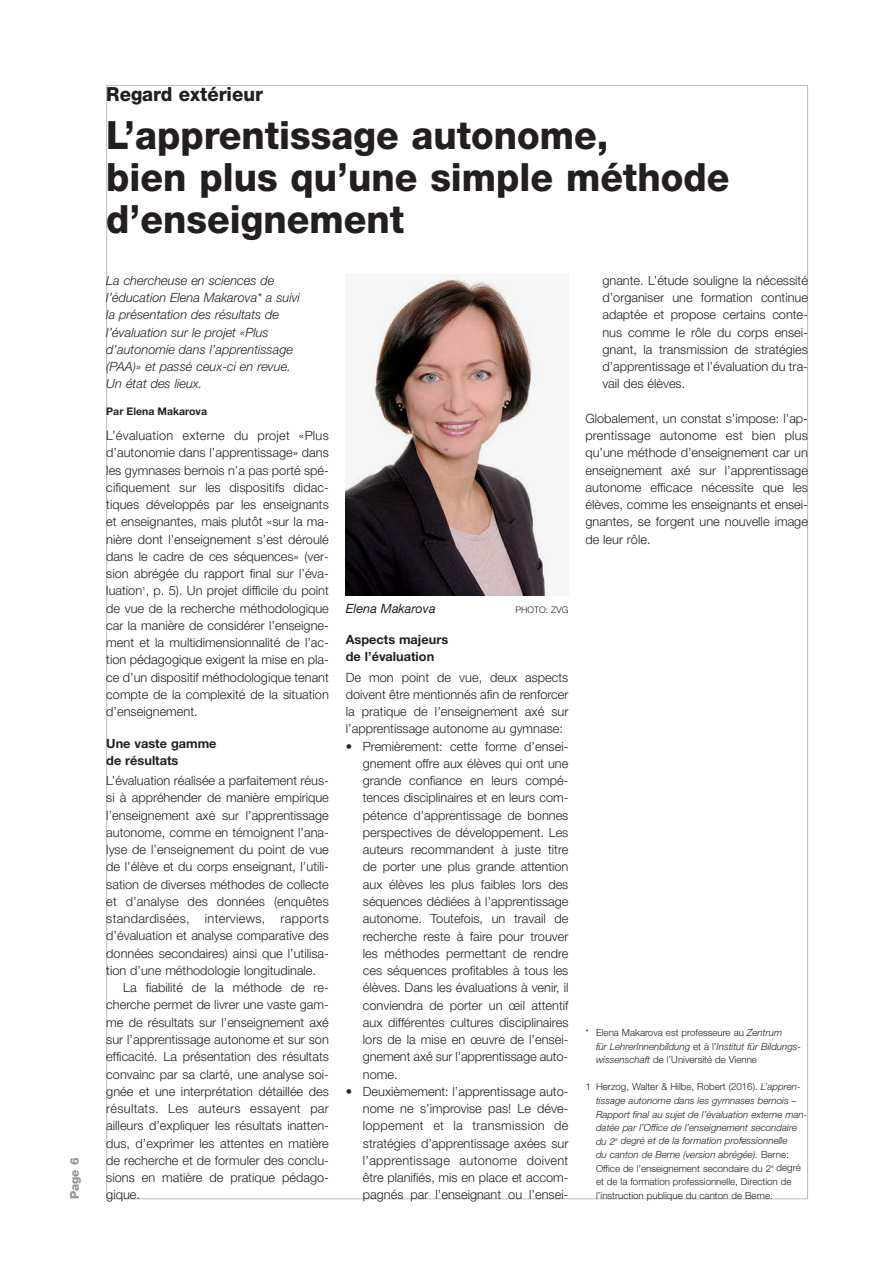
<style>
.page{position:relative;width:893px;height:1263px;background:#fff}
.page>*{position:absolute;margin:0;border:0;box-sizing:border-box;transform-origin:0 0}
.t1{font:800 39px/42px "Helvetica Neue";color:#231f20;scale:.95 1}
.t2{font:800 19.5px "Helvetica Neue";color:#231f20;scale:.95 1}
.t3{font:300 12.75px/17.2px "Helvetica Neue";color:#231f20;text-align:justify}
.t4{font:italic 300 12.75px/17.2px "Helvetica Neue";color:#231f20}
.t5{font:700 12.75px/17.2px "Helvetica Neue";color:#231f20}
.t6{font:italic 12.75px "Helvetica Neue";color:#231f20}
.t7{font:800 12px "Helvetica Neue";color:#939598}
.t8{font:700 10.5px "Helvetica Neue";color:#231f20}
.t9{font:italic 300 9.75px/13.5px "Helvetica Neue";color:#231f20}
.t10{font:300 9.75px "Helvetica Neue";color:#231f20}
.t11{font:300 9px "Helvetica Neue";color:#231f20}
.s1{font-style:normal}
</style>
<div class="page">
<img style="left:346px;top:275px;width:207px;height:320px">
<p class="t7" style="left:70px;top:1199px;width:43px;rotate:-90deg">Page 6</p>
<h2 class="t2" style="left:106px;top:87px;width:166px">Regard extérieur</h2>
<h1 class="t1" style="left:106px;top:117px;width:657px">L’apprentissage autonome,<br>bien plus qu’une simple méthode d’enseignement</h1>
<p class="t4" style="left:106px;top:273px;width:195px">La chercheuse en sciences de l’éducation Elena Makarova* a suivi la présentation des résultats de l’évaluation sur le projet «Plus d’autonomie dans l’apprentissage (PAA)» et passé ceux-ci en revue.<br>Un état des lieux.</p>
<p class="t8" style="left:106px;top:407px;width:102px">Par Elena Makarova</p>
<p class="t3" style="left:106px;top:428px;width:224px">L’évaluation externe du projet «Plus d’autonomie dans l’apprentissage» dans les gymnases bernois n’a pas porté spé&shy;cifiquement sur les dispositifs didac&shy;tiques développés par les enseignants et enseignantes, mais plutôt «sur la ma&shy;nière dont l’enseignement s’est déroulé dans le cadre de ces séquences» (ver&shy;sion abrégée du rapport final sur l’éva&shy;luation<sup>1</sup>, p. 5). Un projet difficile du point de vue de la recherche méthodologique car la manière de considérer l’enseigne&shy;ment et la multidimensionnalité de l’ac&shy;tion pédagogique exigent la mise en pla&shy;ce d’un dispositif méthodologique tenant compte de la complexité de la situation d’enseignement.</p>
<p class="t5" style="left:106px;top:736px;width:112px">Une vaste gamme de résultats</p>
<p class="t3" style="left:106px;top:773px;width:224px">L’évaluation réalisée a parfaitement réus&shy;si à appréhender de manière empirique l’enseignement axé sur l’apprentissage autonome, comme en témoignent l’ana&shy;lyse de l’enseignement du point de vue de l’élève et du corps enseignant, l’utili&shy;sation de diverses méthodes de collecte et d’analyse des données (enquêtes standardisées, interviews, rapports d’évaluation et analyse comparative des données secondaires) ainsi que l’utilisa&shy;tion d’une méthodologie longitudinale.</p>
<p class="t3" style="left:106px;top:980px;width:224px;text-indent:17px">La fiabilité de la méthode de re&shy;cherche permet de livrer une vaste gam&shy;me de résultats sur l’enseignement axé sur l’apprentissage autonome et sur son efficacité. La présentation des résultats convainc par sa clarté, une analyse soi&shy;gnée et une interprétation détaillée des résultats. Les auteurs essayent par ailleurs d’expliquer les résultats inatten&shy;dus, d’exprimer les attentes en matière de recherche et de formuler des conclu&shy;sions en matière de pratique pédago&shy;gique.</p>
<p class="t6" style="left:346px;top:603px;width:91px">Elena Makarova</p>
<p class="t11" style="left:516px;top:606px;width:54px">PHOTO: ZVG</p>
<p class="t5" style="left:346px;top:632px;width:104px">Aspects majeurs de l’évaluation</p>
<p class="t3" style="left:346px;top:670px;width:224px">De mon point de vue, deux aspects doivent être mentionnés afin de renforcer la pratique de l’enseignement axé sur l’apprentissage autonome au gymnase:</p>
<p class="t3" style="left:363px;top:739px;width:207px;text-indent:-17px">• Premièrement: cette forme d’ensei&shy;gnement offre aux élèves qui ont une grande confiance en leurs compé&shy;tences disciplinaires et en leurs com&shy;pétence d’apprentissage de bonnes perspectives de développement. Les auteurs recommandent à juste titre de porter une plus grande attention aux élèves les plus faibles lors des séquences dédiées à l’apprentissage autonome. Toutefois, un travail de recherche reste à faire pour trouver les méthodes permettant de rendre ces séquences profitables à tous les élèves. Dans les évaluations à venir, il conviendra de porter un œil attentif aux différentes cultures disciplinaires lors de la mise en œuvre de l’ensei&shy;gnement axé sur l’apprentissage auto - nome.</p>
<p class="t3" style="left:363px;top:1084px;width:207px;text-indent:-17px">• Deuxièmement: l’apprentissage auto&shy;nome ne s’improvise pas! Le déve&shy;loppement et la transmission de stratégies d’apprentissage axées sur l’apprentissage autonome doivent être planifiés, mis en place et accom&shy;pagnés par l’enseignant ou l’ensei-</p>
<p class="t3" style="left:602px;top:273px;width:207px">gnante. L’étude souligne la nécessité d’organiser une formation continue adaptée et propose certains conte&shy;nus comme le rôle du corps ensei&shy;gnant, la transmission de stratégies d’apprentissage et l’évaluation du tra&shy;vail des élèves.</p>
<p class="t3" style="left:585px;top:411px;width:224px">Globalement, un constat s’impose: l’ap&shy;prentissage autonome est bien plus qu’une méthode d’enseignement car un enseignement axé sur l’apprentissage autonome efficace nécessite que les élèves, comme les enseignants et ensei&shy;gnantes, se forgent une nouvelle image de leur rôle.</p>
<p class="t9" style="left:596px;top:1027px;width:207px;text-indent:-11px"><span class="s1">* Elena Makarova est professeure au</span> Zentrum<br>für LehrerInnenbildung <span class="s1">et à l’</span>Institut für Bildungs - wissenschaft <span class="s1">de l’Université de Vienne</span></p>
<p class="t9" style="left:596px;top:1081px;width:213px;text-indent:-11px"><span class="s1">1 Herzog, Walter &amp; Hilbe, Robert (2016).</span> L’appren&shy;tissage autonome dans les gymnases bernois – Rapport final au sujet de l’évaluation externe man&shy;datée par l’Office de l’enseignement secondaire du 2<sup>e</sup> degré et de la formation professionnelle<br>du canton de Berne (version abrégée). <span class="s1">Berne:<br>Office de l’enseignement secondaire du 2</span><sup>e</sup> <span class="s1">degré et de la formation professionnelle, Direction de</span></p>
<p class="t10" style="left:596px;top:1191px;width:178px">l’instruction publique du canton de Berne.</p>
</div>
